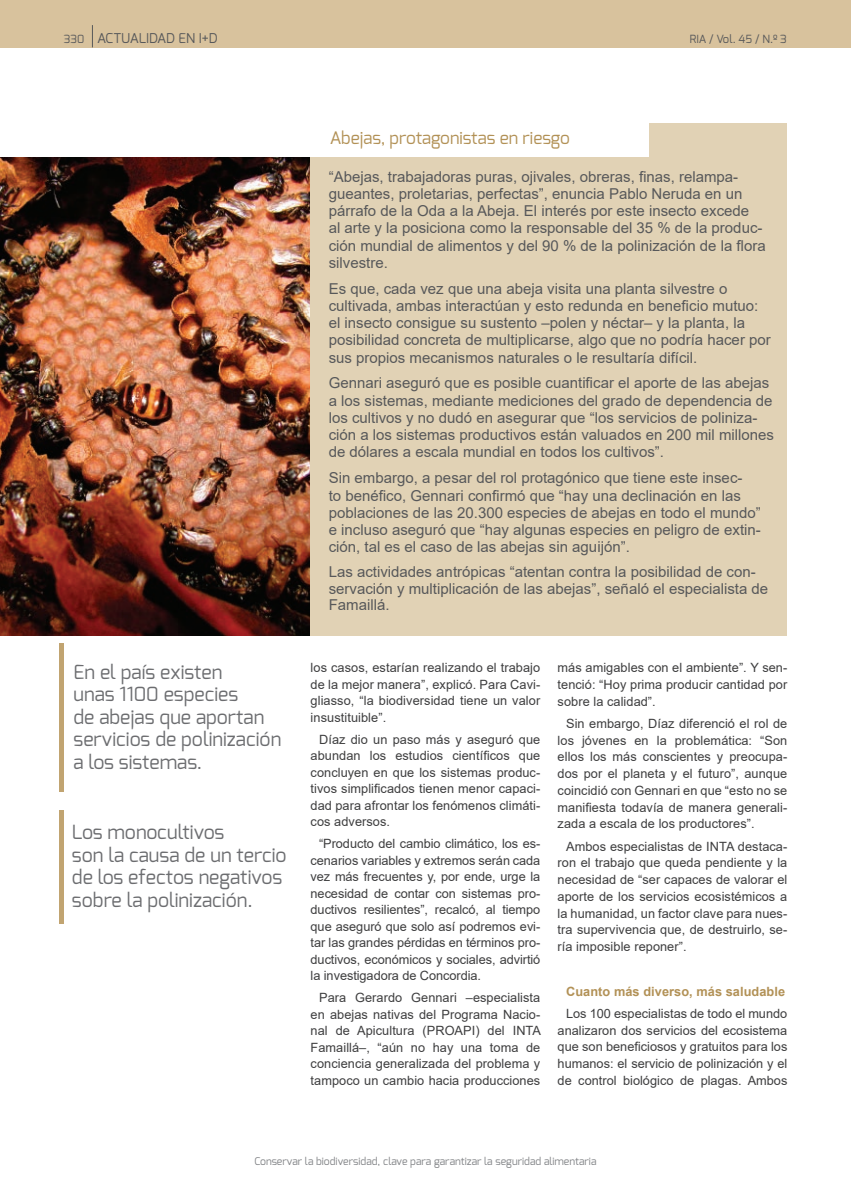
<style>
.page{position:relative;width:851px;height:1191px;background:#fff}
.page>*{position:absolute;margin:0;border:0;box-sizing:border-box;transform-origin:0 0}
.t1{font:19.5px/22.5px "Exo";color:#6c6d70}
.t2{font:17.25px "Exo";color:#b29156}
.t3{font:15px/17.2px "Arial";color:#57585a}
.t4{font:13.5px "Exo";color:#57585a}
.t5{font:12.75px/16.5px "Arial";letter-spacing:.005em;color:#3e3e3f;text-align:justify}
.t6{font:700 12.75px "Arial";letter-spacing:.005em;color:#b29156}
.t7{font:11.25px "Exo";color:#57585a}
.t8{font:10.5px "Exo";color:#808285}
.s1{font-size:11.25px;color:#fff}
</style>
<div class="page">
<div style="left:0;top:0;width:850px;height:47px;background:#d8c29d"></div>
<svg style="left:92px;top:25px;width:1px;height:22px"></svg>
<img style="left:0;top:157px;width:310px;height:479px">
<div style="left:310px;top:123px;width:476px;height:513px;background:#e1d2b5"></div>
<div style="left:291px;top:122px;width:357px;height:35px;background:#fff"></div>
<hr style="left:60px;top:643px;width:4px;height:149px;background:#c1a471">
<hr style="left:60px;top:810px;width:4px;height:113px;background:#c1a471">
<p class="t4" style="left:64px;top:29px;width:155px"><span class="s1">330</span> ACTUALIDAD EN I+D</p>
<p class="t7" style="left:689px;top:31px;width:99px">RIA / Vol. 45 / N.º 3</p>
<h1 class="t1" style="left:73px;top:660px;width:209px">En el país existen<br>unas 1100 especies<br>de abejas que aportan servicios de polinización a los sistemas.</h1>
<h1 class="t1" style="left:72px;top:820px;width:216px">Los monocultivos<br>son la causa de un tercio de los efectos negativos sobre la polinización.</h1>
<h2 class="t2" style="left:330px;top:127px;width:241px">Abejas, protagonistas en riesgo</h2>
<p class="t3" style="left:328px;top:168px;width:438px">“Abejas, trabajadoras puras, ojivales, obreras, finas, relampa&shy;gueantes, proletarias, perfectas”, enuncia Pablo Neruda en un párrafo de la Oda a la Abeja. El interés por este insecto excede<br>al arte y la posiciona como la responsable del 35 % de la produc&shy;ción mundial de alimentos y del 90 % de la polinización de la flora silvestre.</p>
<p class="t3" style="left:328px;top:280px;width:443px">Es que, cada vez que una abeja visita una planta silvestre o cultivada, ambas interactúan y esto redunda en beneficio mutuo: el insecto consigue su sustento –polen y néctar– y la planta, la posibilidad concreta de multiplicarse, algo que no podría hacer por sus propios mecanismos naturales o le resultaría difícil.</p>
<p class="t3" style="left:328px;top:374px;width:447px">Gennari aseguró que es posible cuantificar el aporte de las abejas a los sistemas, mediante mediciones del grado de dependencia de los cultivos y no dudó en asegurar que “los servicios de poliniza&shy;ción a los sistemas productivos están valuados en 200 mil millones de dólares a escala mundial en todos los cultivos”.</p>
<p class="t3" style="left:328px;top:469px;width:433px">Sin embargo, a pesar del rol protagónico que tiene este insec-<br>to benéfico, Gennari confirmó que “hay una declinación en las poblaciones de las 20.300 especies de abejas en todo el mundo” e incluso aseguró que “hay algunas especies en peligro de extin&shy;ción, tal es el caso de las abejas sin aguijón”.</p>
<p class="t3" style="left:328px;top:563px;width:441px;line-height:16.5px">Las actividades antrópicas “atentan contra la posibilidad de con&shy;servación y multiplicación de las abejas”, señaló el especialista de<br>Famaillá.</p>
<p class="t5" style="left:310px;top:659px;width:231px">los casos, estarían realizando el trabajo de la mejor manera”, explicó. Para Cavi&shy;gliasso, “la biodiversidad tiene un valor insustituible”.</p>
<p class="t5" style="left:310px;top:731px;width:231px;text-indent:9px">Díaz dio un paso más y aseguró que abundan los estudios científicos que concluyen en que los sistemas produc&shy;tivos simplificados tienen menor capaci&shy;dad para afrontar los fenómenos climáti&shy;cos adversos.</p>
<p class="t5" style="left:310px;top:835px;width:231px;text-indent:9px">“Producto del cambio climático, los es&shy;cenarios variables y extremos serán cada vez más frecuentes y, por ende, urge la necesidad de contar con sistemas pro&shy;ductivos resilientes”, recalcó, al tiempo que aseguró que solo así podremos evi&shy;tar las grandes pérdidas en términos pro&shy;ductivos, económicos y sociales, advirtió la investigadora de Concordia.</p>
<p class="t5" style="left:310px;top:989px;width:232px;text-indent:9px">Para Gerardo Gennari –especialista en abejas nativas del Programa Nacio&shy;nal de Apicultura (PROAPI) del INTA Famaillá–, “aún no hay una toma de conciencia generalizada del problema y tampoco un cambio hacia producciones</p>
<p class="t5" style="left:557px;top:659px;width:231px">más amigables con el ambiente”. Y sen&shy;tenció: “Hoy prima producir cantidad por sobre la calidad”.</p>
<p class="t5" style="left:557px;top:715px;width:231px;text-indent:9px">Sin embargo, Díaz diferenció el rol de los jóvenes en la problemática: “Son ellos los más conscientes y preocupa&shy;dos por el planeta y el futuro”, aunque coincidió con Gennari en que “esto no se manifiesta todavía de manera generali&shy;zada a escala de los productores”.</p>
<p class="t5" style="left:557px;top:837px;width:231px;text-indent:9px">Ambos especialistas de INTA destaca&shy;ron el trabajo que queda pendiente y la necesidad de “ser capaces de valorar el aporte de los servicios ecosistémicos a la humanidad, un factor clave para nues&shy;tra supervivencia que, de destruirlo, se&shy;ría imposible reponer”.</p>
<p class="t6" style="left:566px;top:982px;width:220px">Cuanto más diverso, más saludable</p>
<p class="t5" style="left:557px;top:1004px;width:231px;text-indent:9px">Los 100 especialistas de todo el mundo analizaron dos servicios del ecosistema que son beneficiosos y gratuitos para los humanos: el servicio de polinización y el de control biológico de plagas. Ambos</p>
<p class="t8" style="left:254px;top:1154px;width:343px">Conservar la biodiversidad, clave para garantizar la seguridad alimentaria</p>
</div>
